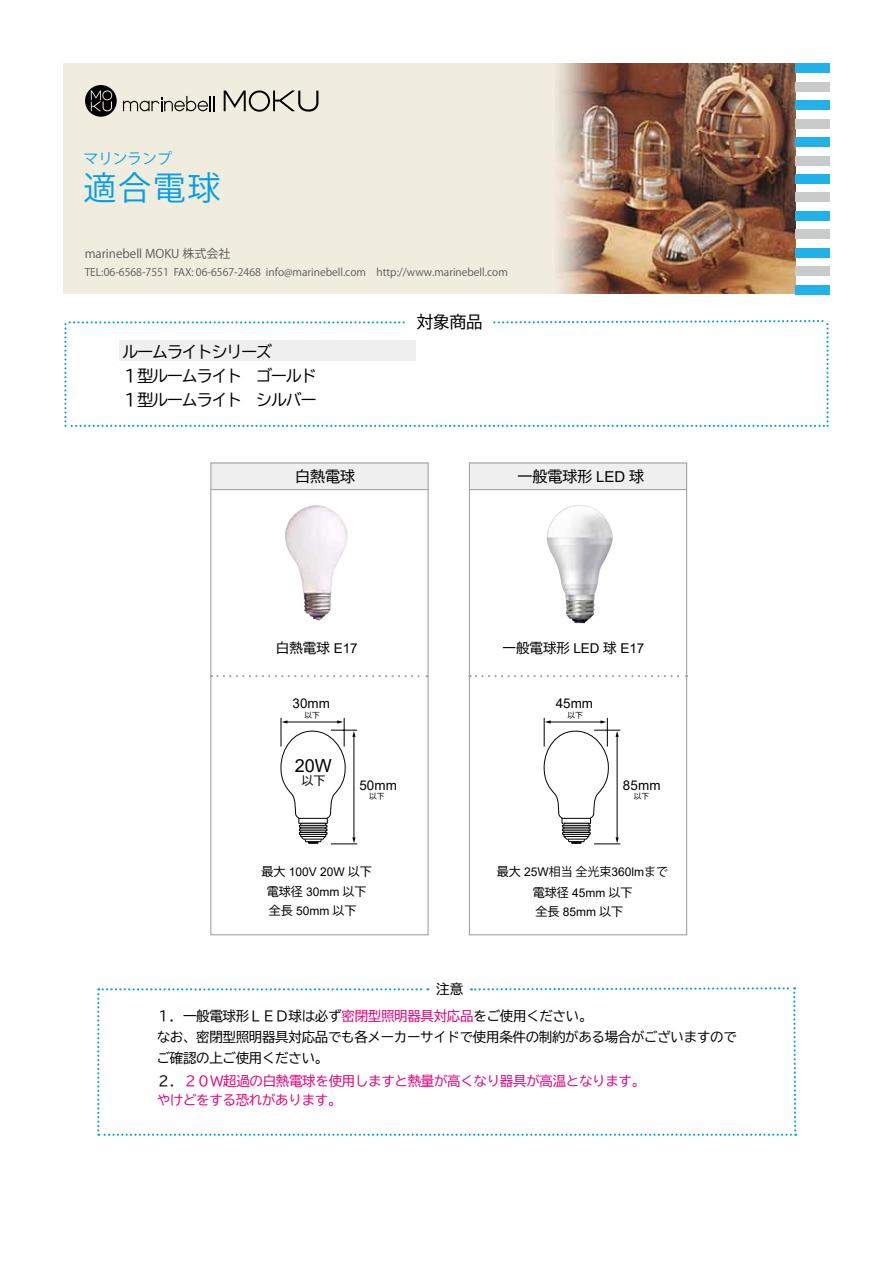
<style>
.page{position:relative;width:893px;height:1263px;background:#fff}
.page>*{position:absolute;margin:0;border:0;box-sizing:border-box;transform-origin:0 0}
.t1{font:33px "Gothic MB101 Pro Medium 90 ms RKSJ H";color:#00a0e9}
.t2{font:18px "Arial";color:#000}
.t3{font:16.5px/24px "BIZ UD Gothic";letter-spacing:-.1em;color:#040000}
.t4{font:16.5px "BIZ UD Gothic";color:#000}
.t5{font:15px "BIZ UD Gothic";color:#000}
.t6{font:15px "Hira Kaku Pro W6 90 ms RKSJ H";letter-spacing:-.02em;color:#00a0e9}
.t7{font:13.5px/26.7px "BIZ UD Gothic";letter-spacing:-.025em;color:#000}
.t8{font:13.5px/19.5px "BIZ UD Gothic";letter-spacing:-.025em;color:#e4007f}
.t9{font:13.5px "Arial";letter-spacing:.005em;color:#000}
.t10{font:12px/19.5px "BIZ UD Gothic";color:#000}
.t11{font:12px "Arial";color:#000}
.t12{font:12px "Hira Kaku Pro W3 90 ms RKSJ H";color:#595757}
.t13{font:10.5px "Hira Kaku Pro W3 90 ms RKSJ H";color:#595757}
.t14{font:7.65px "BIZ UD Gothic";color:#000}
.s1{font-family:"Arial"}
.s2{font-family:"BIZ UD Gothic"}
.s3{font-family:"Koz Go Pr 6 N"}
.s4{color:#e4007f}
.s5{color:#000}
</style>
<div class="page">
<img style="left:64px;top:64px;width:731px;height:230px">
<svg style="left:85px;top:85px;width:32px;height:32px"></svg>
<svg style="left:224px;top:90px;width:94px;height:22px;background:#b8b6ab"></svg>
<svg style="left:123px;top:96px;width:91px;height:15px"></svg>
<div style="left:795px;top:285px;width:34px;height:9px;background:#22b2e9"></div>
<div style="left:795px;top:267px;width:34px;height:9px;background:#c9caca"></div>
<div style="left:795px;top:248px;width:34px;height:9px;background:#22b2e9"></div>
<div style="left:795px;top:230px;width:34px;height:9px;background:#c9caca"></div>
<div style="left:795px;top:211px;width:34px;height:10px;background:#22b2e9"></div>
<div style="left:795px;top:193px;width:34px;height:9px;background:#c9caca"></div>
<div style="left:795px;top:174px;width:34px;height:10px;background:#22b2e9"></div>
<div style="left:795px;top:156px;width:34px;height:9px;background:#c9caca"></div>
<div style="left:795px;top:138px;width:34px;height:9px;background:#22b2e9"></div>
<div style="left:795px;top:119px;width:34px;height:9px;background:#c9caca"></div>
<div style="left:795px;top:101px;width:34px;height:9px;background:#22b2e9"></div>
<div style="left:795px;top:82px;width:34px;height:9px;background:#c9caca"></div>
<div style="left:795px;top:64px;width:34px;height:9px;background:#22b2e9"></div>
<svg style="left:97px;top:987px;width:700px;height:149px"></svg>
<div style="left:211px;top:463px;width:218px;height:27px;background:#efefef"></div>
<hr style="left:211px;top:489px;width:217px;height:1px;background:#9fa0a0">
<div style="left:210px;top:462px;width:219px;height:473px;border:1px solid #9fa0a0"></div>
<img style="left:547px;top:505px;width:66px;height:118px">
<img style="left:285px;top:505px;width:63px;height:115px">
<div style="left:469px;top:463px;width:218px;height:27px;background:#efefef"></div>
<hr style="left:470px;top:489px;width:217px;height:1px;background:#9fa0a0">
<div style="left:469px;top:462px;width:218px;height:473px;border:1px solid #9fa0a0"></div>
<svg style="left:470px;top:675px;width:217px;height:2px"></svg>
<svg style="left:211px;top:675px;width:217px;height:2px"></svg>
<hr style="left:353px;top:736px;width:1px;height:102px;background:#000">
<svg style="left:280px;top:718px;width:77px;height:101px"></svg>
<svg style="left:301px;top:834px;width:56px;height:11px"></svg>
<div style="left:298px;top:818px;width:30px;height:6px;border:1px solid #000"></div>
<svg style="left:301px;top:823px;width:25px;height:13px"></svg>
<div style="left:300px;top:823px;width:26px;height:14px;border:1px solid #000"></div>
<div style="left:299px;top:825px;width:28px;height:3px;border:1px solid #000"></div>
<div style="left:299px;top:832px;width:28px;height:3px;border:1px solid #000"></div>
<hr style="left:617px;top:736px;width:1px;height:102px;background:#000">
<svg style="left:543px;top:718px;width:77px;height:101px"></svg>
<svg style="left:564px;top:834px;width:56px;height:11px"></svg>
<div style="left:561px;top:818px;width:30px;height:6px;border:1px solid #000"></div>
<svg style="left:564px;top:823px;width:25px;height:13px"></svg>
<div style="left:563px;top:823px;width:26px;height:14px;border:1px solid #000"></div>
<div style="left:562px;top:825px;width:29px;height:3px;border:1px solid #000"></div>
<div style="left:562px;top:832px;width:29px;height:3px;border:1px solid #000"></div>
<svg style="left:64px;top:320px;width:765px;height:107px"></svg>
<p class="t6" style="left:84px;top:150px;width:90px">マリンランプ</p>
<h1 class="t1" style="left:84px;top:169px;width:138px">適合電球</h1>
<p class="t12" style="left:85px;top:247px;width:159px">marinebell MOKU 株式会社　</p>
<p class="t13" style="left:85px;top:266px;width:425px">TEL:06-6568-7551 FAX: 06-6567-2468 info@marinebell.com　http://www.marinebell.com</p>
<p class="t3" style="left:122px;top:340px;width:196px">ルームライトシリーズ<br>１型ルームライト　ゴールド<br>１型ルームライト　シルバー</p>
<p class="t5" style="left:295px;top:468px;width:61px">白熱電球</p>
<p class="t4" style="left:417px;top:313px;width:67px">対象商品</p>
<p class="t5" style="left:517px;top:468px;width:128px">一般電球形 <span class="s1">LED</span> 球</p>
<p class="t7" style="left:276px;top:634px;width:83px">白熱電球 <span class="s1">E17</span></p>
<p class="t7" style="left:503px;top:634px;width:143px">一般電球形 <span class="s1">LED</span> 球 <span class="s1">E17</span></p>
<p class="t9" style="left:293px;top:694px;width:39px">30mm</p>
<p class="t14" style="left:304px;top:711px;width:17px">以下</p>
<h2 class="t2" style="left:295px;top:753px;width:39px">20W</h2>
<p class="t10" style="left:301px;top:770px;width:25px">以下</p>
<p class="t9" style="left:359px;top:776px;width:39px">50mm</p>
<p class="t14" style="left:369px;top:792px;width:17px">以下</p>
<p class="t9" style="left:556px;top:694px;width:39px">45mm</p>
<p class="t14" style="left:568px;top:711px;width:17px">以下</p>
<p class="t9" style="left:623px;top:776px;width:39px">85mm</p>
<p class="t14" style="left:634px;top:792px;width:17px">以下</p>
<p class="t11" style="left:261px;top:864px;width:112px"><span class="s2">最大</span> 100V 20W <span class="s2">以下</span></p>
<p class="t11" style="left:497px;top:864px;width:173px"><span class="s2">最大</span> 25W<span class="s3">相当 全光束</span>360lm<span class="s3">まで</span></p>
<p class="t10" style="left:267px;top:881px;width:101px">電球径 <span class="s1">30mm</span> 以下全長 <span class="s1">50mm</span> 以下</p>
<p class="t10" style="left:533px;top:882px;width:101px">電球径 <span class="s1">45mm</span> 以下全長 <span class="s1">85mm</span> 以下</p>
<p class="t7" style="left:157px;top:976px;width:437px;text-indent:279px">注意<br>１．一般電球形ＬＥＤ球は必ず<span class="s4">密閉型照明器具対応品</span>をご使用ください。</p>
<p class="t7" style="left:157px;top:1026px;width:582px;line-height:21px">なお、密閉型照明器具対応品でも各メーカーサイドで使用条件の制約がある場合がございますのでご確認の上ご使用ください。</p>
<p class="t8" style="left:157px;top:1071px;width:490px"><span class="s5">２．</span>２０Ｗ超過の白熱電球を使用しますと熱量が高くなり器具が高温となります。やけどをする恐れがあります。</p>
</div>
